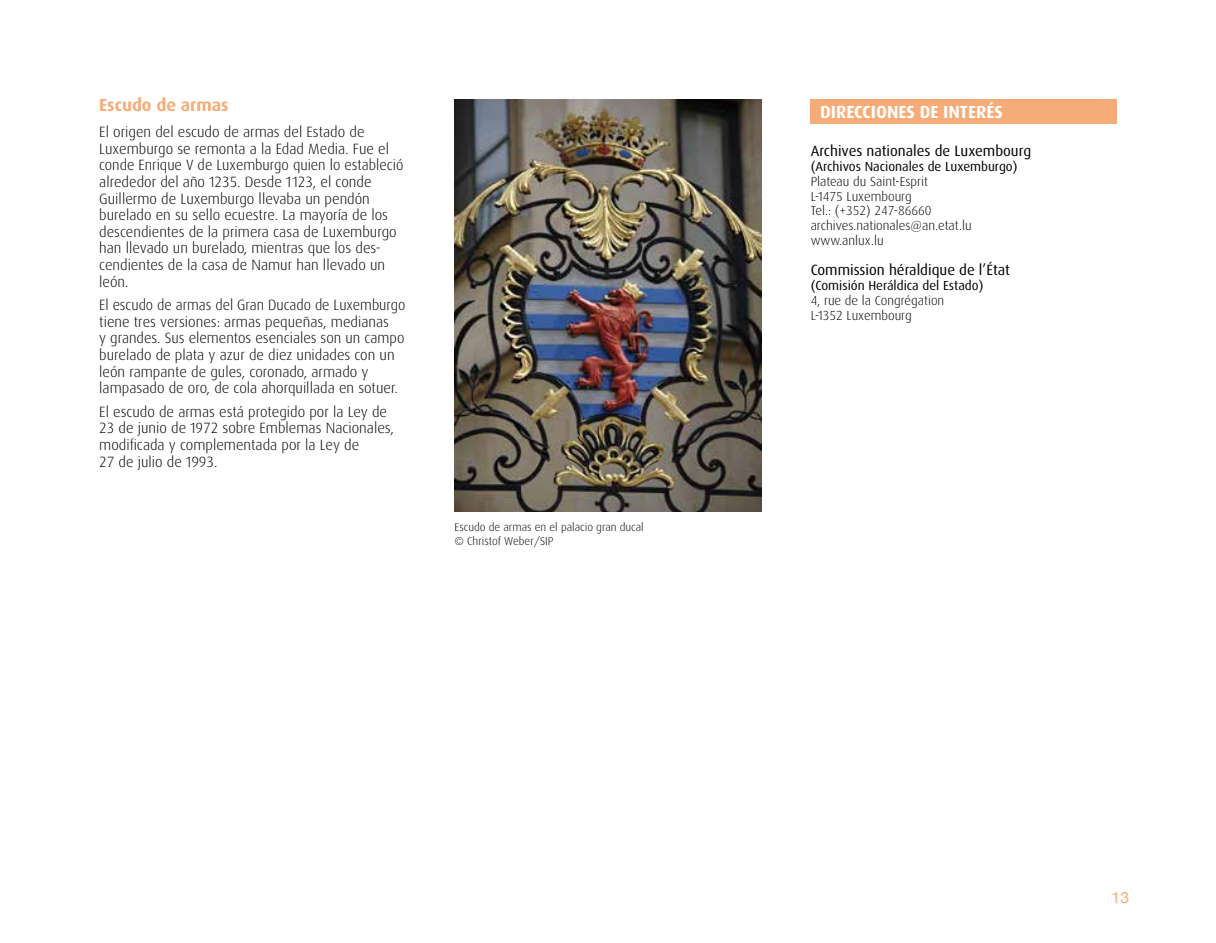
<style>
.page{position:relative;width:1216px;height:943px;background:#fff}
.page>*{position:absolute;margin:0;border:0;box-sizing:border-box;transform-origin:0 0}
.t1{font:700 17.5px "Dax";color:#fff}
.t2{font:700 17.5px "Dax";color:#f6ac78}
.t3{font:15.75px "Helvetica Neue";color:#f6ac78}
.t4{font:300 14.88px/16.6px "Dax";color:#000}
.t5{font:14.88px "Dax";color:#000}
.t6{font:300 13.12px/14.9px "Dax";color:#000}
.t7{font:13.12px "Dax";color:#000}
.t8{font:300 11.38px/14px "Dax";color:#000}
</style>
<div class="page">
<div style="left:810px;top:99px;width:306px;height:25px;background:#f6ac78"></div>
<img style="left:455px;top:99px;width:306px;height:412px">
<p class="t2" style="left:99px;top:95px;width:131px">Escudo de armas</p>
<p class="t4" style="left:99px;top:124px;width:305px">El origen del escudo de armas del Estado de Luxemburgo se remonta a la Edad Media. Fue el conde Enrique V de Luxemburgo quien lo estableció alrededor del año 1235. Desde 1123, el conde Guillermo de Luxemburgo llevaba un pendón burelado en su sello ecuestre. La mayoría de los descendientes de la primera casa de Luxemburgo han llevado un burelado, mientras que los des&shy;cendientes de la casa de Namur han llevado un león.</p>
<p class="t4" style="left:99px;top:297px;width:307px">El escudo de armas del Gran Ducado de Luxemburgo tiene tres versiones: armas pequeñas, medianas<br>y grandes. Sus elementos esenciales son un campo burelado de plata y azur de diez unidades con un león rampante de gules, coronado, armado y lampasado de oro, de cola ahorquillada en sotuer.</p>
<p class="t4" style="left:99px;top:403px;width:296px">El escudo de armas está protegido por la Ley de 23 de junio de 1972 sobre Emblemas Nacionales, modificada y complementada por la Ley de<br>27 de julio de 1993.</p>
<p class="t8" style="left:454px;top:520px;width:191px">Escudo de armas en el palacio gran ducal © Christof Weber/SIP</p>
<p class="t1" style="left:820px;top:102px;width:184px">DIRECCIONES DE INTERÉS</p>
<p class="t5" style="left:810px;top:143px;width:222px">Archives nationales de Luxembourg</p>
<p class="t7" style="left:810px;top:159px;width:208px">(Archivos Nacionales de Luxemburgo)</p>
<p class="t6" style="left:810px;top:174px;width:163px">Plateau du Saint-Esprit<br>L-1475 Luxembourg<br>Tel.: (+352) 247-86660 archives.nationales@an.etat.lu www.anlux.lu</p>
<p class="t5" style="left:810px;top:262px;width:201px">Commission héraldique de l’État</p>
<p class="t7" style="left:810px;top:278px;width:174px">(Comisión Heráldica del Estado)</p>
<p class="t6" style="left:810px;top:293px;width:135px">4, rue de la Congrégation<br>L-1352 Luxembourg</p>
<p class="t3" style="left:1111px;top:886px;width:19px">13</p>
</div>
